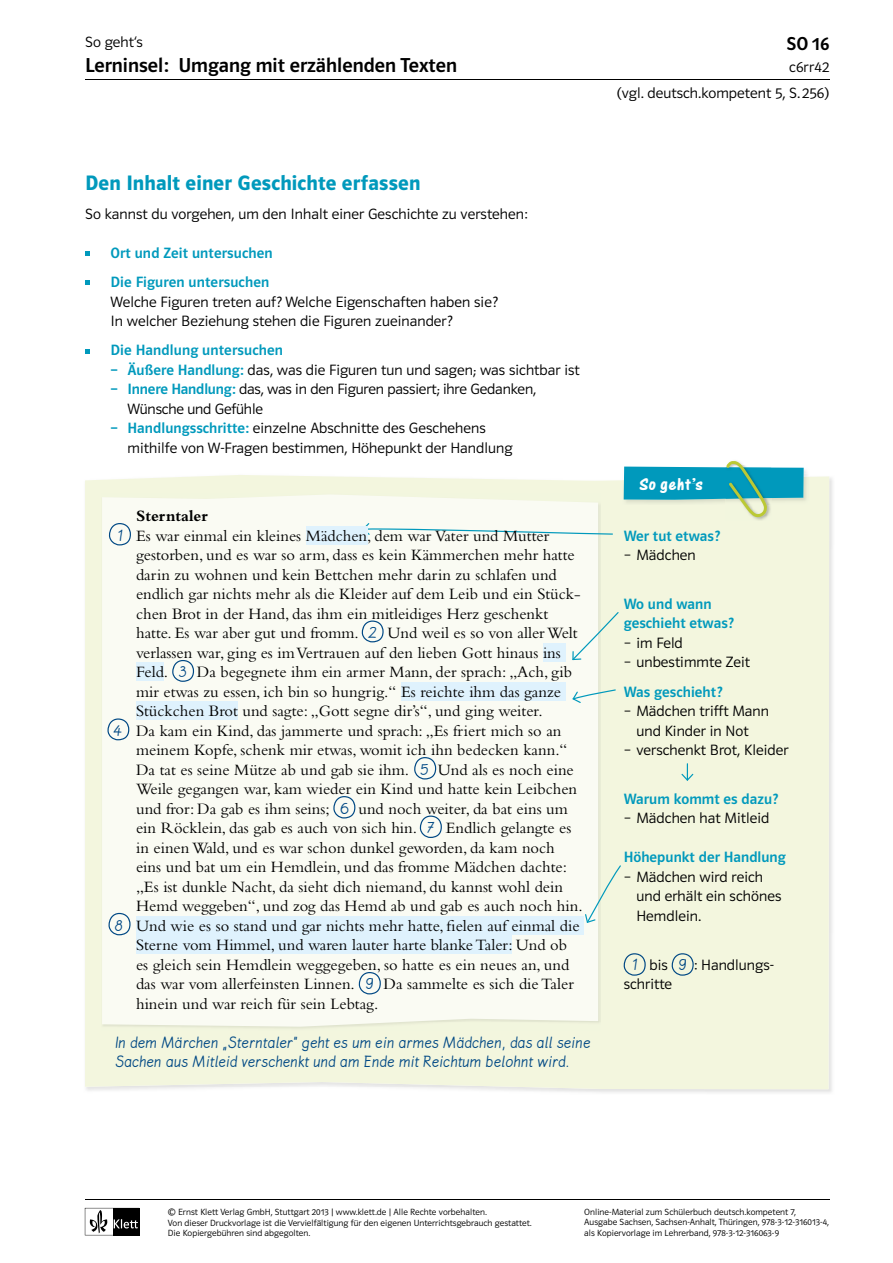
<style>
.page{position:relative;width:893px;height:1263px;background:#fff}
.page>*{position:absolute;margin:0;border:0;box-sizing:border-box;transform-origin:0 0}
.t1{font:21px "Polo ST11 K Hfett";letter-spacing:.01em;color:#0099bc}
.t2{font:20.25px "Polo ST11 K Krftg";color:#000}
.t3{font:18.75px "Polo ST11 K Krftg";color:#000}
.t4{font:18px "One Stroke Script Bold Plain";letter-spacing:.04em;color:#fff}
.t5{font:17.25px/19.5px "Lemme Script";letter-spacing:.02em;color:#004884}
.t6{font:16.5px/19.5px "Bembo";color:#000}
.t7{font:700 16.5px "Bembo";color:#000}
.t8{font:15px/19.5px "Polo ST11 K Leicht";letter-spacing:.005em;color:#000}
.t9{font:15px/29.2px "Polo ST11 K Krftg";letter-spacing:.005em;color:#0099bc}
.t10{font:9px/10.5px "Polo ST11 K Leicht";letter-spacing:.005em;color:#000}
.s1{font-family:"Polo ST11 K Krftg";color:#0099bc}
.s2{font-family:"Lemme Script";font-size:17.25px;color:#004884}
</style>
<div class="page">
<svg style="left:85px;top:1208px;width:54px;height:27px"></svg>
<hr style="left:85px;top:79px;width:744px;height:1px;background:#000">
<hr style="left:85px;top:1199px;width:744px;height:1px;background:#000">
<div style="left:85px;top:475px;width:744px;height:614px;background:#f3f6de"></div>
<div style="left:102px;top:494px;width:496px;height:533px;background:#fafbf3"></div>
<svg style="left:85px;top:251px;width:5px;height:5px"></svg>
<svg style="left:85px;top:281px;width:5px;height:4px"></svg>
<svg style="left:85px;top:349px;width:5px;height:4px"></svg>
<img style="left:725px;top:517px;width:46px;height:4px">
<svg style="left:622px;top:461px;width:187px;height:56px;background:#70c2c7"></svg>
<svg style="left:572px;top:689px;width:44px;height:14px"></svg>
<svg style="left:363px;top:523px;width:250px;height:12px"></svg>
<svg style="left:585px;top:865px;width:36px;height:58px"></svg>
<svg style="left:572px;top:612px;width:47px;height:48px"></svg>
<div style="left:306px;top:526px;width:61px;height:18px;background:#dff2fd"></div>
<div style="left:543px;top:643px;width:22px;height:18px;background:#dff2fd"></div>
<div style="left:136px;top:663px;width:28px;height:18px;background:#dff2fd"></div>
<div style="left:401px;top:682px;width:165px;height:18px;background:#dff2fd"></div>
<div style="left:136px;top:702px;width:102px;height:18px;background:#dff2fd"></div>
<div style="left:136px;top:916px;width:448px;height:18px;background:#dff2fd"></div>
<div style="left:136px;top:936px;width:375px;height:18px;background:#dff2fd"></div>
<svg style="left:624px;top:953px;width:22px;height:23px"></svg>
<svg style="left:672px;top:953px;width:22px;height:23px"></svg>
<svg style="left:109px;top:523px;width:22px;height:22px"></svg>
<svg style="left:414px;top:757px;width:22px;height:22px"></svg>
<svg style="left:109px;top:913px;width:22px;height:22px"></svg>
<svg style="left:362px;top:620px;width:22px;height:22px"></svg>
<svg style="left:172px;top:660px;width:22px;height:22px"></svg>
<svg style="left:107px;top:718px;width:22px;height:22px"></svg>
<svg style="left:333px;top:796px;width:22px;height:22px"></svg>
<svg style="left:420px;top:815px;width:22px;height:23px"></svg>
<svg style="left:359px;top:972px;width:22px;height:22px"></svg>
<svg style="left:681px;top:763px;width:12px;height:18px"></svg>
<p class="t8" style="left:85px;top:32px;width:59px">So geht‘s</p>
<p class="t3" style="left:786px;top:33px;width:44px">SO 16</p>
<p class="t2" style="left:85px;top:54px;width:374px">Lerninsel: Umgang mit erzählenden Texten</p>
<p class="t8" style="left:789px;top:58px;width:42px">c6rr42</p>
<p class="t8" style="left:617px;top:83px;width:214px">(vgl. deutsch.kompetent 5, S. 256)</p>
<p class="t1" style="left:85px;top:171px;width:337px">Den Inhalt einer Geschichte erfassen</p>
<p class="t8" style="left:85px;top:204px;width:444px">So kannst du vorgehen, um den Inhalt einer Geschichte zu verstehen:</p>
<p class="t9" style="left:111px;top:238px;width:164px">Ort und Zeit untersuchen<br>Die Figuren untersuchen</p>
<p class="t8" style="left:111px;top:292px;width:389px">Welche Figuren treten auf? Welche Eigenschaften haben sie?<br>In welcher Beziehung stehen die Figuren zueinander?</p>
<p class="t9" style="left:111px;top:336px;width:174px">Die Handlung untersuchen</p>
<p class="t8" style="left:111px;top:360px;width:471px"><span class="s1">– Äußere Handlung:</span> das, was die Figuren tun und sagen; was sichtbar ist</p>
<p class="t8" style="left:128px;top:380px;width:410px;text-indent:-17px"><span class="s1">– Innere Handlung:</span> das, was in den Figuren passiert; ihre Gedanken,<br>Wünsche und Gefühle</p>
<p class="t8" style="left:128px;top:419px;width:387px;text-indent:-17px"><span class="s1">– Handlungsschritte:</span> einzelne Abschnitte des Geschehens mithilfe von W-Fragen bestimmen, Höhepunkt der Handlung</p>
<p class="t5" style="left:117px;top:526px;width:7px">1</p>
<p class="t5" style="left:113px;top:721px;width:10px">4</p>
<p class="t5" style="left:114px;top:916px;width:10px">8</p>
<p class="t7" style="left:136px;top:507px;width:74px">Sterntaler</p>
<p class="t6" style="left:136px;top:525px;width:446px">Es war einmal ein kleines Mädchen, dem war Vater und Mutter gestorben, und es war so arm, dass es kein Kämmerchen mehr hatte darin zu wohnen und kein Bettchen mehr darin zu schlafen und endlich gar nichts mehr als die Kleider auf dem Leib und ein Stück&shy;chen Brot in der Hand, das ihm ein mitleidiges Herz geschenkt hatte. Es war aber gut und fromm.</p>
<p class="t5" style="left:367px;top:624px;width:11px">2</p>
<p class="t6" style="left:136px;top:623px;width:443px;text-indent:251px">Und weil es so von aller Welt verlassen war, ging es im Vertrauen auf den lieben Gott hinaus ins<br>Feld.</p>
<p class="t6" style="left:136px;top:662px;width:437px;text-indent:61px">Da begegnete ihm ein armer Mann, der sprach: „Ach, gib mir etwas zu essen, ich bin so hungrig.“ Es reichte ihm das ganze Stückchen Brot und sagte: „Gott segne dir’s“, und ging weiter.<br>Da kam ein Kind, das jammerte und sprach: „Es friert mich so an meinem Kopfe, schenk mir etwas, womit ich ihn bedecken kann.“ Da tat es seine Mütze ab und gab sie ihm.</p>
<p class="t5" style="left:178px;top:663px;width:10px">3</p>
<p class="t5" style="left:419px;top:760px;width:10px">5</p>
<p class="t6" style="left:136px;top:759px;width:443px;text-indent:302px">Und als es noch eine<br>Weile gegangen war, kam wieder ein Kind und hatte kein Leibchen und fror: Da gab es ihm seins;</p>
<p class="t5" style="left:340px;top:799px;width:10px">6</p>
<p class="t6" style="left:136px;top:798px;width:433px;text-indent:222px">und noch weiter, da bat eins um ein Röcklein, das gab es auch von sich hin.</p>
<p class="t5" style="left:426px;top:819px;width:10px">7</p>
<p class="t6" style="left:136px;top:818px;width:448px;text-indent:310px">Endlich gelangte es in einen Wald, und es war schon dunkel geworden, da kam noch eins und bat um ein Hemdlein, und das fromme Mädchen dachte: „Es ist dunkle Nacht, da sieht dich niemand, du kannst wohl dein Hemd weggeben“, und zog das Hemd ab und gab es auch noch hin.<br>Und wie es so stand und gar nichts mehr hatte, fielen auf einmal die Sterne vom Himmel, und waren lauter harte blanke Taler: Und ob es gleich sein Hemdlein weggegeben, so hatte es ein neues an, und das war vom allerfeinsten Linnen.</p>
<p class="t5" style="left:365px;top:975px;width:10px">9</p>
<p class="t6" style="left:384px;top:974px;width:192px">Da sammelte es sich die Taler</p>
<p class="t6" style="left:136px;top:993px;width:244px">hinein und war reich für sein Lebtag.</p>
<p class="t5" style="left:116px;top:1033px;width:476px">In dem Märchen „Sterntaler“ geht es um ein armes Mädchen, das all seine<br>Sachen aus Mitleid verschenkt und am Ende mit Reichtum belohnt wird.</p>
<p class="t4" style="left:639px;top:473px;width:65px">So geht’s</p>
<p class="t9" style="left:624px;top:521px;width:98px">Wer tut etwas?</p>
<p class="t8" style="left:624px;top:545px;width:74px">– Mädchen</p>
<p class="t9" style="left:624px;top:594px;width:112px;line-height:19.5px">Wo und wann geschieht etwas?</p>
<p class="t8" style="left:624px;top:633px;width:61px">– im Feld</p>
<p class="t8" style="left:624px;top:653px;width:128px">– unbestimmte Zeit</p>
<p class="t9" style="left:624px;top:677px;width:100px">Was geschieht?</p>
<p class="t8" style="left:624px;top:701px;width:147px;text-align:center">– Mädchen trifft Mann und Kinder in Not</p>
<p class="t8" style="left:624px;top:740px;width:166px">– verschenkt Brot, Kleider</p>
<p class="t9" style="left:624px;top:784px;width:156px">Warum kommt es dazu?</p>
<p class="t8" style="left:624px;top:809px;width:147px">– Mädchen hat Mitleid</p>
<p class="t9" style="left:624px;top:843px;width:164px">Höhepunkt der Handlung</p>
<p class="t8" style="left:636px;top:867px;width:146px;text-indent:-13px">– Mädchen wird reich und erhält ein schönes<br>Hemdlein.</p>
<p class="t8" style="left:624px;top:955px;width:152px;text-indent:8px"><span class="s2">1</span> bis <span class="s2">9</span> : Handlungs&shy;schritte</p>
<p class="t10" style="left:168px;top:1207px;width:365px">© Ernst Klett Verlag GmbH, Stuttgart 2013 | www.klett.de | Alle Rechte vorbehalten.<br>Von dieser Druckvorlage ist die Vervielfältigung für den eigenen Unterrichtsgebrauch gestattet.<br>Die Kopiergebühren sind abgegolten.</p>
<p class="t10" style="left:584px;top:1206px;width:246px">Online-Material zum Schülerbuch deutsch.kompetent 7,<br>Ausgabe Sachsen, Sachsen-Anhalt, Thüringen, 978-3-12-316013-4, als Kopiervorlage im Lehrerband, 978-3-12-316063-9</p>
</div>
